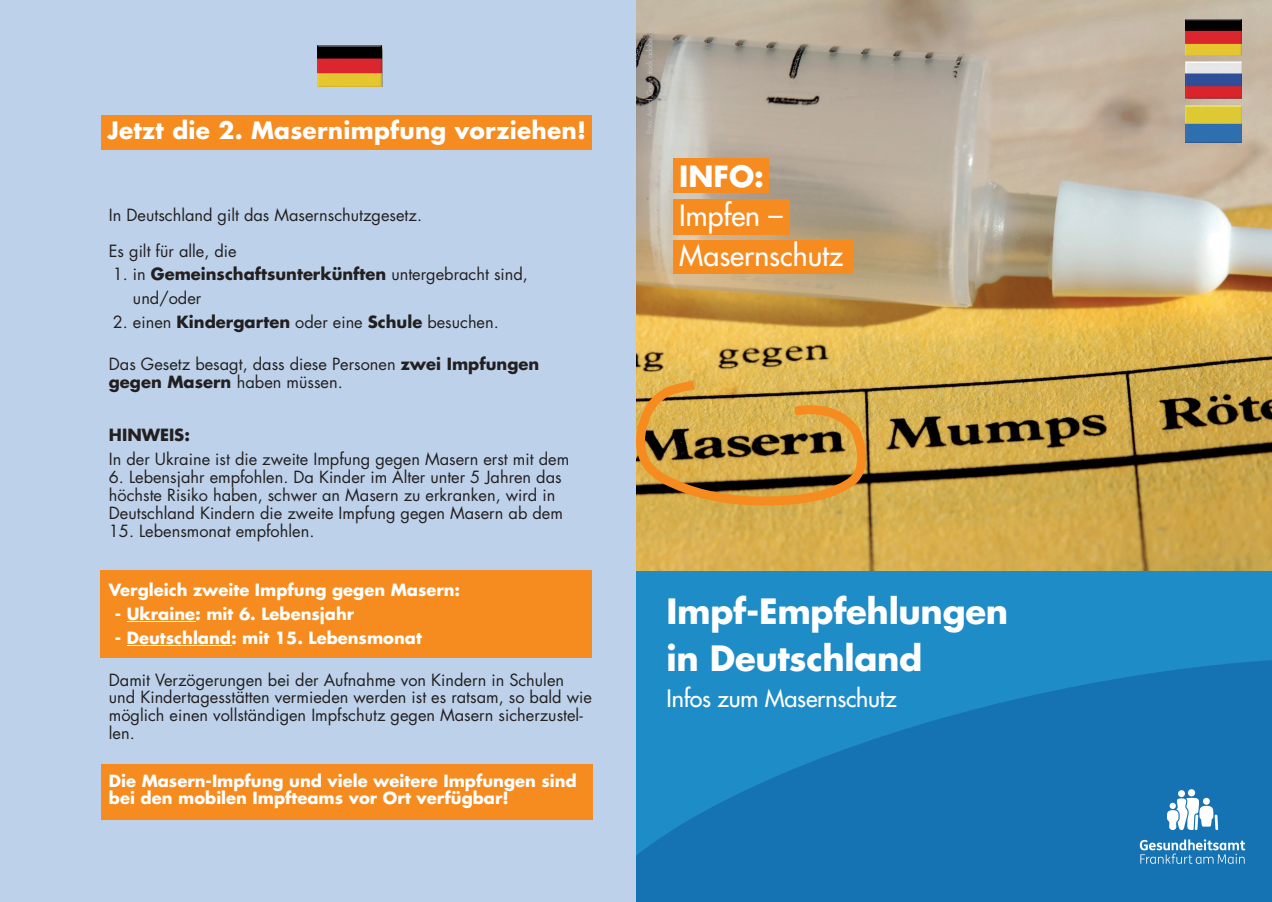
<style>
.page{position:relative;width:1272px;height:902px;background:#fff}
.page>*{position:absolute;margin:0;border:0;box-sizing:border-box;transform-origin:0 0}
.t1{font:700 33.9px/47.2px "Futura Std";letter-spacing:-.01em;color:#fff}
.t2{font:500 28.5px/39.6px "Futura Std";color:#fff}
.t3{font:700 28.5px "Futura Std";color:#fff}
.t4{font:500 23.4px "Futura Std";letter-spacing:-.01em;color:#fff}
.t5{font:700 23.25px "Futura Std";letter-spacing:.01em;color:#fff}
.t6{font:16.35px/17.9px "Futura Std";color:#231f20}
.t7{font:700 16.35px/17.9px "Futura Std";color:#fff}
.t8{font:700 16.35px "Futura Std";color:#231f20}
.t9{font:500 7.5px "Futura Std";letter-spacing:-.01em;color:#bcbdc0}
.s1{font-weight:700}
</style>
<div class="page">
<img style="left:636px;top:1px;width:635px;height:570px">
<div style="left:673px;top:159px;width:96px;height:34px;background:#f68b1f"></div>
<div style="left:673px;top:199px;width:117px;height:35px;background:#f68b1f"></div>
<div style="left:673px;top:240px;width:180px;height:34px;background:#f68b1f"></div>
<div style="left:636px;top:571px;width:635px;height:330px;background:#1e8cc7"></div>
<svg style="left:659px;top:660px;width:612px;height:179px;fill:#1572b3"></svg>
<div style="left:0;top:0;width:636px;height:901px;background:#bdd2ea"></div>
<div style="left:636px;top:839px;width:635px;height:62px;background:#1572b3"></div>
<svg style="left:1177px;top:790px;width:7px;height:7px"></svg>
<div style="left:1187px;top:789px;width:8px;height:7px;background:#fff;border-radius:50%"></div>
<svg style="left:1166px;top:797px;width:52px;height:33px;background:#a7cae2"></svg>
<svg style="left:636px;top:380px;width:230px;height:125px;background:#b78d3d"></svg>
<img style="left:1185px;top:62px;width:56px;height:37px">
<img style="left:1185px;top:20px;width:56px;height:35px">
<img style="left:1185px;top:105px;width:56px;height:37px">
<img style="left:317px;top:45px;width:65px;height:42px">
<div style="left:101px;top:115px;width:491px;height:34px;background:#f68b1f"></div>
<div style="left:101px;top:763px;width:491px;height:56px;background:#f68b1f"></div>
<div style="left:100px;top:570px;width:491px;height:87px;background:#f68b1f"></div>
<hr style="left:127px;top:621px;width:68px;height:1px;background:#fff">
<hr style="left:127px;top:645px;width:104px;height:1px;background:#fff">
<h3 class="t5" style="left:108px;top:115px;width:480px">Jetzt die 2. Masernimpfung vorziehen!</h3>
<p class="t6" style="left:109px;top:197px;width:315px;line-height:35.7px">In Deutschland gilt das Masernschutzgesetz.<br>Es gilt für alle, die</p>
<p class="t6" style="left:133px;top:262px;width:396px;line-height:23.9px;text-indent:-20px">1. in <span class="s1">Gemeinschaftsunterkünften</span> untergebracht sind, und/oder</p>
<p class="t6" style="left:113px;top:313px;width:387px">2. einen <span class="s1">Kindergarten</span> oder eine <span class="s1">Schule</span> besuchen.</p>
<p class="t6" style="left:109px;top:355px;width:432px">Das Gesetz besagt, dass diese Personen <span class="s1">zwei Impfungen gegen Masern</span> haben müssen.</p>
<p class="t8" style="left:109px;top:424px;width:83px">HINWEIS:</p>
<p class="t6" style="left:109px;top:450px;width:462px">In der Ukraine ist die zweite Impfung gegen Masern erst mit dem</p>
<p class="t6" style="left:109px;top:468px;width:455px">6. Lebensjahr empfohlen. Da Kinder im Alter unter 5 Jahren das höchste Risiko haben, schwer an Masern zu erkranken, wird in<br>Deutschland Kindern die zweite Impfung gegen Masern ab dem</p>
<p class="t6" style="left:109px;top:521px;width:207px">15. Lebensmonat empfohlen.</p>
<p class="t7" style="left:109px;top:580px;width:353px">Vergleich zweite Impfung gegen Masern:</p>
<p class="t7" style="left:115px;top:604px;width:241px">- Ukraine: mit 6. Lebensjahr</p>
<p class="t7" style="left:115px;top:628px;width:308px">- Deutschland: mit 15. Lebensmonat</p>
<p class="t6" style="left:109px;top:670px;width:484px">Damit Verzögerungen bei der Aufnahme von Kindern in Schulen und Kindertagesstätten vermieden werden ist es ratsam, so bald wie möglich einen vollständigen Impfschutz gegen Masern sicherzustel&shy;len.</p>
<p class="t7" style="left:109px;top:771px;width:469px">Die Masern-Impfung und viele weitere Impfungen sind bei den mobilen Impfteams vor Ort verfügbar!</p>
<p class="t9" style="left:645px;top:134px;width:113px;rotate:-90deg">Foto: Astrid Gast - stock.adobe.com</p>
<h2 class="t3" style="left:679px;top:157px;width:86px">INFO:</h2>
<h2 class="t2" style="left:679px;top:196px;width:165px">Impfen –<br>Masernschutz</h2>
<h1 class="t1" style="left:666px;top:587px;width:343px">Impf-Empfehlungen in Deutschland</h1>
<h3 class="t4" style="left:666px;top:684px;width:232px">Infos zum Masernschutz</h3>
</div>
